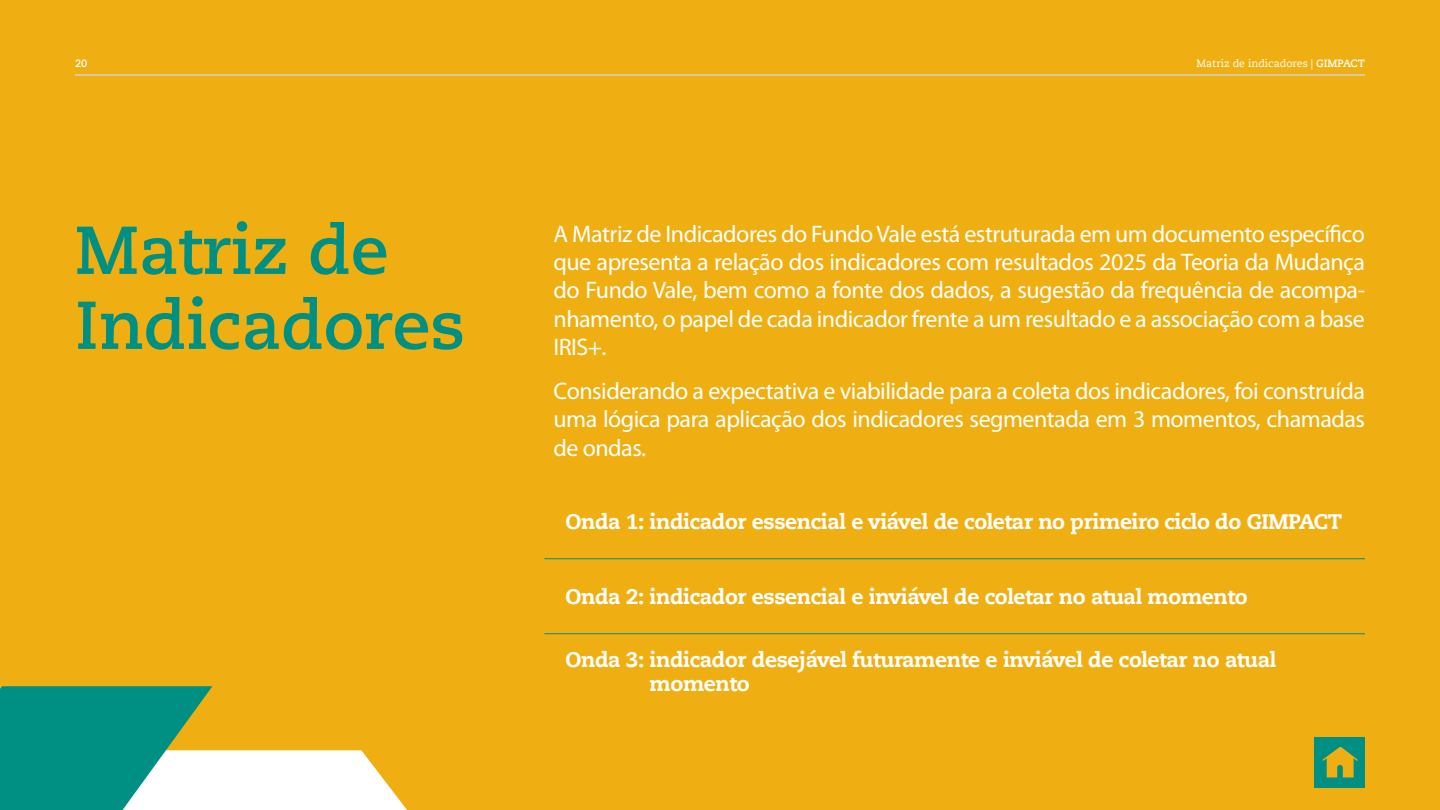
<style>
.page{position:relative;width:1440px;height:810px;background:#efaf12}
.page>*{position:absolute;margin:0;border:0;box-sizing:border-box;transform-origin:0 0}
.t1{font:700 67.5px/75px "Caecilia LT Pro 75";color:#008f83}
.t2{font:24px/28.5px "Myriad Pro";letter-spacing:-.02em;color:#fff;text-align:justify}
.t3{font:800 21px/24px "Caecilia LT Pro 85";letter-spacing:-.02em;color:#fff}
.t4{font:10.5px "Caecilia LT Pro 55 Roman";color:#fff}
.t5{font:700 10.5px "Caecilia LT Pro 75";color:#fff}
.s1{font-family:"Caecilia LT Pro 75";font-weight:700}
</style>
<div class="page">
<hr style="left:75px;top:75px;width:1290px;height:1px;background:#fff">
<svg style="left:0;top:686px;width:407px;height:124px"></svg>
<hr style="left:544px;top:558px;width:821px;height:1px;background:#008f83">
<hr style="left:544px;top:633px;width:821px;height:1px;background:#008f83">
<div style="left:1315px;top:737px;width:50px;height:51px;background:#008f83"></div>
<svg style="left:1323px;top:747px;width:35px;height:31px"></svg>
<p class="t5" style="left:75px;top:56px;width:14px">20</p>
<p class="t4" style="left:1197px;top:56px;width:170px">Matriz de indicadores | <span class="s1">GIMPACT</span></p>
<h1 class="t1" style="left:75px;top:211px;width:392px">Matriz de<br>Indicadores</h1>
<p class="t2" style="left:554px;top:220px;width:813px">A Matriz de Indicadores do Fundo Vale está estruturada em um documento específico que apresenta a relação dos indicadores com resultados 2025 da Teoria da Mudança do Fundo Vale, bem como a fonte dos dados, a sugestão da frequência de acompa&shy;nhamento, o papel de cada indicador frente a um resultado e a associação com a base IRIS+.</p>
<p class="t2" style="left:554px;top:377px;width:813px">Considerando a expectativa e viabilidade para a coleta dos indicadores, foi construída uma lógica para aplicação dos indicadores segmentada em 3 momentos, chamadas de ondas.</p>
<p class="t3" style="left:566px;top:509px;width:778px">Onda 1: indicador essencial e viável de coletar no primeiro ciclo do GIMPACT</p>
<p class="t3" style="left:566px;top:584px;width:684px">Onda 2: indicador essencial e inviável de coletar no atual momento</p>
<p class="t3" style="left:650px;top:647px;width:628px;text-indent:-84px">Onda 3: indicador desejável futuramente e inviável de coletar no atual momento</p>
</div>
